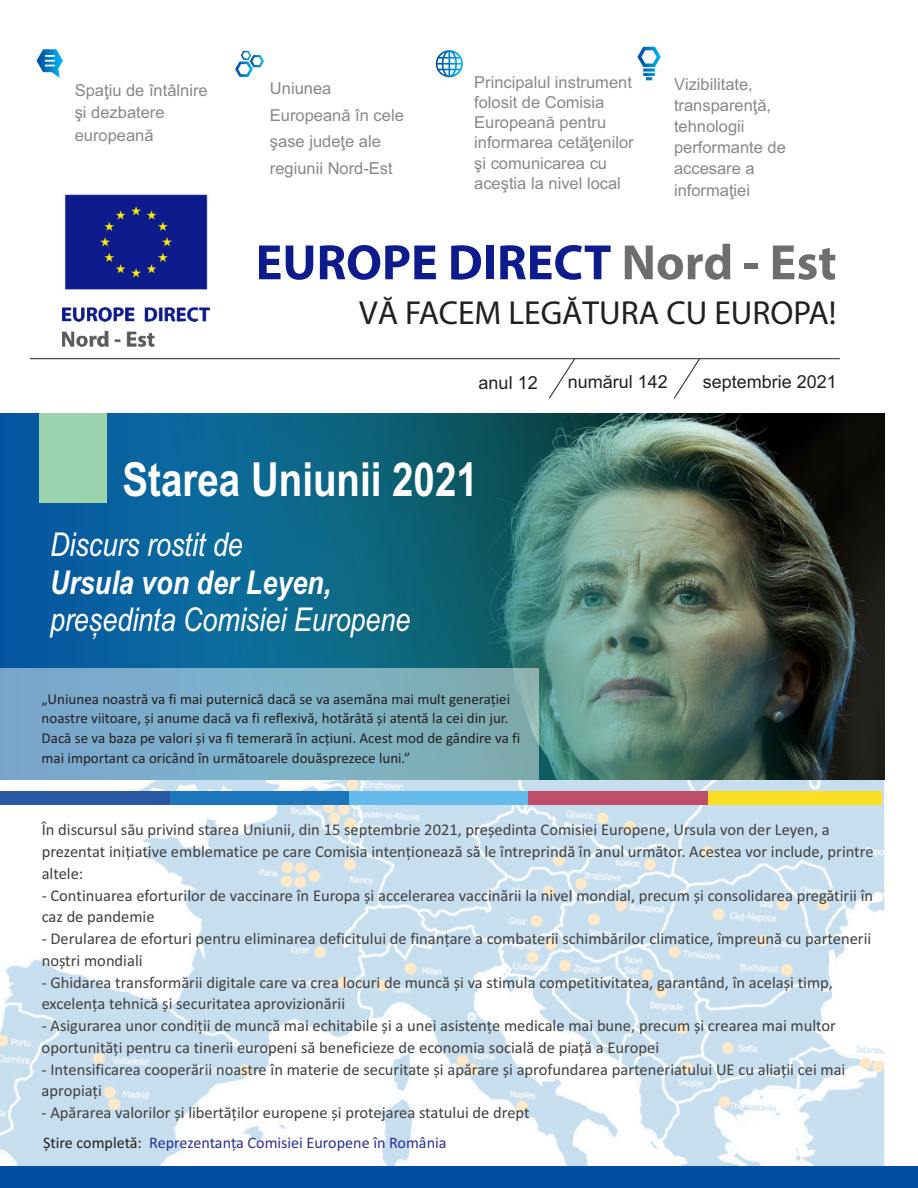
<style>
.page{position:relative;width:918px;height:1188px;background:#fff}
.page>*{position:absolute;margin:0;border:0;box-sizing:border-box;transform-origin:0 0}
.t1{font:700 50.1px "Myriad Pro";color:#0e1b8d}
.t2{font:700 46.95px "Arial Narrow";color:#fff}
.t3{font:33.45px "Myriad Pro";color:#231f20}
.t4{font:italic 32.85px "Arial Narrow";color:#fff}
.t5{font:italic 700 32.85px "Arial Narrow";color:#fff}
.t6{font:18px "Arial";color:#212120}
.t7{font:16.5px/21.8px "Calibri";color:#404040}
.t8{font:16.5px/20.1px "Arial";color:#878888}
.t9{font:16.05px "Calibri";color:#2e3092}
.t10{font:15px/19.8px "Calibri";color:#231f20}
.s1{color:#6d6e70}
.s2{color:#231f20}
</style>
<div class="page">
<img style="left:0;top:780px;width:884px;height:386px">
<svg style="left:36px;top:49px;width:27px;height:29px"></svg>
<svg style="left:235px;top:51px;width:29px;height:26px"></svg>
<svg style="left:436px;top:50px;width:27px;height:27px"></svg>
<svg style="left:637px;top:47px;width:24px;height:33px"></svg>
<div style="left:0;top:792px;width:170px;height:13px;background:#2957a4"></div>
<div style="left:170px;top:792px;width:179px;height:13px;background:#1d76bc"></div>
<div style="left:349px;top:792px;width:180px;height:13px;background:#65bbe9"></div>
<div style="left:529px;top:792px;width:179px;height:13px;background:#be4d69"></div>
<div style="left:708px;top:792px;width:173px;height:13px;background:#fcde24"></div>
<div style="left:0;top:1166px;width:918px;height:22px;background:#034da2"></div>
<img style="left:63px;top:194px;width:147px;height:153px">
<hr style="left:30px;top:358px;width:810px;height:1px;background:#231f20">
<svg style="left:548px;top:358px;width:28px;height:41px"></svg>
<svg style="left:673px;top:358px;width:27px;height:41px"></svg>
<img style="left:0;top:413px;width:872px;height:367px">
<div style="left:39px;top:413px;width:67px;height:89px;background:#9bd3ae"></div>
<div style="left:0;top:668px;width:538px;height:112px;background:#fff;opacity:.47"></div>
<p class="t8" style="left:75px;top:80px;width:135px;line-height:22.5px">Spaţiu de întâlnire şi dezbatere europeană</p>
<p class="t8" style="left:474px;top:74px;width:161px">Principalul instrument folosit de Comisia<br>Europeană pentru informarea cetăţenilor şi comunicarea cu aceştia la nivel local</p>
<p class="t8" style="left:674px;top:75px;width:113px;line-height:21.1px">Vizibilitate, transparenţă, tehnologii performante de accesare a informaţiei</p>
<p class="t8" style="left:270px;top:77px;width:135px;line-height:26.5px">Uniunea<br>Europeană în cele şase judeţe ale regiunii Nord-Est</p>
<h1 class="t1" style="left:256px;top:242px;width:582px">EUROPE DIRECT <span class="s1">Nord - Est</span></h1>
<h3 class="t3" style="left:359px;top:298px;width:479px">VĂ FACEM LEGĂTURA CU EUROPA!</h3>
<p class="t6" style="left:479px;top:376px;width:61px">anul 12</p>
<p class="t6" style="left:568px;top:375px;width:102px">numărul 142</p>
<p class="t6" style="left:703px;top:375px;width:136px">septembrie 2021</p>
<h2 class="t2" style="left:123px;top:462px;width:357px">Starea Uniunii 2021</h2>
<h3 class="t4" style="left:50px;top:532px;width:194px">Discurs rostit de</h3>
<h3 class="t5" style="left:50px;top:570px;width:283px">Ursula von der Leyen,</h3>
<h3 class="t4" style="left:50px;top:607px;width:362px">președinta Comisiei Europene</h3>
<p class="t10" style="left:42px;top:690px;width:480px">„Uniunea noastră va fi mai puternică dacă se va asemăna mai mult generației noastre viitoare, și anume dacă va fi reflexivă, hotărâtă și atentă la cei din jur.<br>Dacă se va baza pe valori și va fi temerară în acțiuni. Acest mod de gândire va fi mai important ca oricând în următoarele douăsprezece luni.”</p>
<p class="t7" style="left:42px;top:820px;width:833px">În discursul său privind starea Uniunii, din 15 septembrie 2021, președinta Comisiei Europene, Ursula von der Leyen, a prezentat inițiative emblematice pe care Comisia intenționează să le întreprindă în anul următor. Acestea vor include, printre altele:</p>
<p class="t7" style="left:42px;top:886px;width:833px">- Continuarea eforturilor de vaccinare în Europa și accelerarea vaccinării la nivel mondial, precum și consolidarea pregătirii în caz de pandemie</p>
<p class="t7" style="left:42px;top:929px;width:831px">- Derularea de eforturi pentru eliminarea deficitului de finanțare a combaterii schimbărilor climatice, împreună cu partenerii noștri mondiali</p>
<p class="t7" style="left:42px;top:973px;width:793px">- Ghidarea transformării digitale care va crea locuri de muncă și va stimula competitivitatea, garantând, în același timp, excelența tehnică și securitatea aprovizionării</p>
<p class="t7" style="left:42px;top:1016px;width:796px">- Asigurarea unor condiții de muncă mai echitabile și a unei asistențe medicale mai bune, precum și crearea mai multor oportunități pentru ca tinerii europeni să beneficieze de economia socială de piață a Europei</p>
<p class="t7" style="left:42px;top:1060px;width:805px">- Intensificarea cooperării noastre în materie de securitate și apărare și aprofundarea parteneriatului UE cu aliații cei mai apropiați</p>
<p class="t7" style="left:42px;top:1103px;width:490px">- Apărarea valorilor și libertăților europene și protejarea statului de drept</p>
<p class="t9" style="left:43px;top:1136px;width:405px"><span class="s2">Știre completă:</span> Reprezentanța Comisiei Europene în România</p>
</div>
